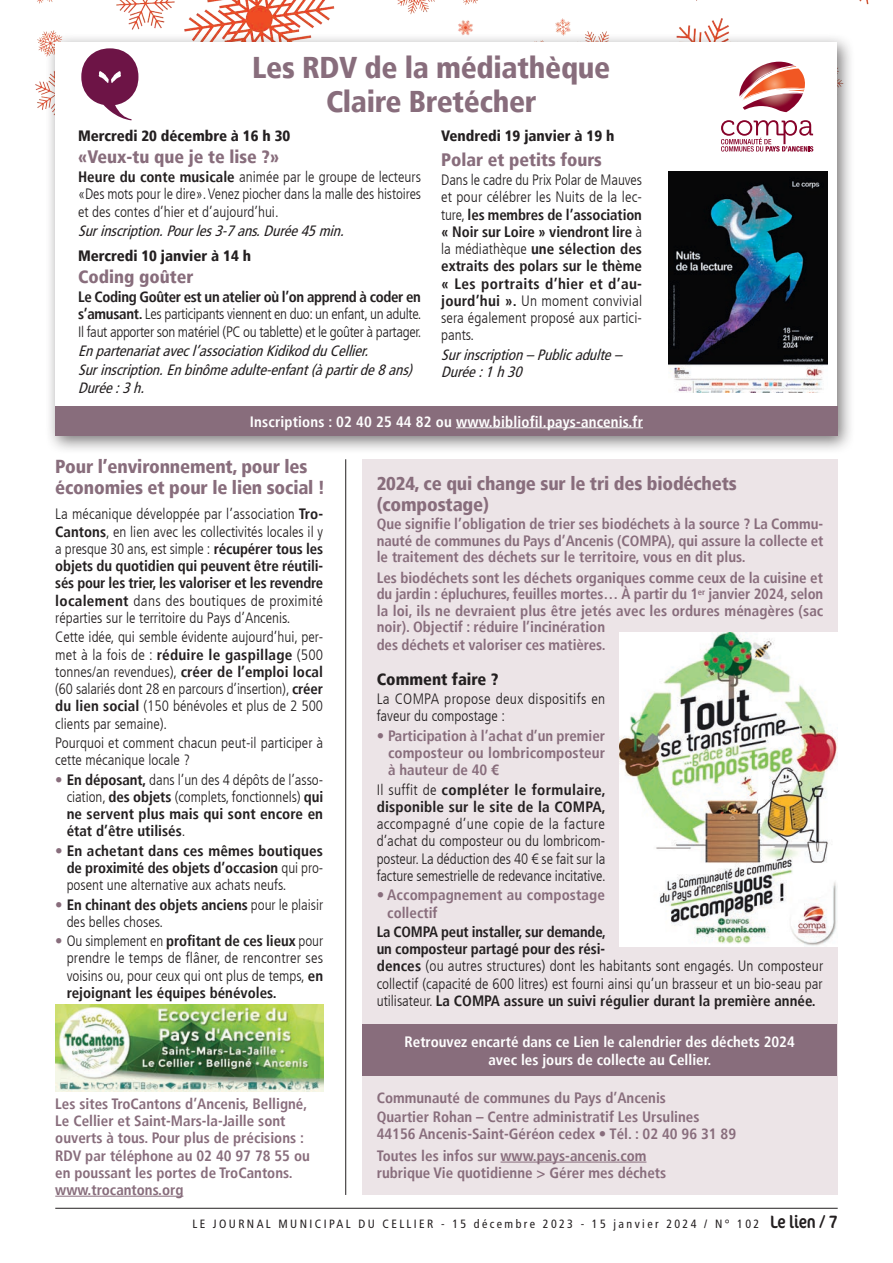
<style>
.page{position:relative;width:893px;height:1263px;background:#fff}
.page>*{position:absolute;margin:0;border:0;box-sizing:border-box;transform-origin:0 0}
.t1{font:900 condensed 30px/34.5px "Frutiger LT";letter-spacing:-.01em;color:#886d7c;text-align:center}
.t2{font:900 condensed 18.75px/20.2px "Frutiger LT";letter-spacing:-.01em;color:#886d7c}
.t3{font:900 condensed 18px "Frutiger LT";color:#886d7c}
.t4{font:900 condensed 16.5px "Frutiger LT";color:#231f20}
.t5{font:300 condensed 15px/17.2px "Frutiger LT";color:#231f20;text-align:justify}
.t6{font:700 condensed 15px/17.2px "Frutiger LT";color:#886d7c}
.t7{font:700 condensed 15px/17.2px "Frutiger LT";letter-spacing:.005em;color:#231f20;text-align:justify}
.t8{font:italic condensed 15px/19.4px "Frutiger LT";color:#231f20}
.t9{font:700 condensed 15px/18px "Frutiger LT";color:#fff;text-align:center}
.t10{font:900 condensed 15px "Frutiger LT";color:#231f20}
.t11{font:300 condensed 15px/17.2px "Frutiger LT";letter-spacing:.02em;color:#231f20}
.t12{font:condensed 12px "Frutiger LT";letter-spacing:.2em;color:#231f20}
.s1{font-weight:700}
.s2{color:#886d7c}
.s3{font-weight:300}
.s4{font-weight:700;color:#886d7c}
.s5{font-family:"Cocon Pro";font-size:18px}
</style>
<div class="page">
<img style="left:35px;top:0;width:834px;height:110px">
<div style="left:362px;top:459px;width:476px;height:736px;background:#ece4e7"></div>
<div style="left:45px;top:32px;width:811px;height:422px;background:#231f20;opacity:.6"></div>
<div style="left:55px;top:43px;width:782px;height:393px;background:#fff"></div>
<svg style="left:721px;top:61px;width:93px;height:91px"></svg>
<svg style="left:81px;top:48px;width:57px;height:72px"></svg>
<div style="left:55px;top:406px;width:783px;height:30px;background:#886d7c"></div>
<hr style="left:456px;top:427px;width:187px;height:1px;background:#fff">
<hr style="left:55px;top:1208px;width:783px;height:1px;background:#231f20">
<img style="left:668px;top:171px;width:160px;height:221px">
<hr style="left:345px;top:459px;width:1px;height:736px;background:#231f20">
<hr style="left:55px;top:1196px;width:128px;height:1px;background:#886d7c">
<hr style="left:500px;top:1162px;width:146px;height:1px;background:#886d7c">
<img style="left:55px;top:1005px;width:268px;height:86px">
<div style="left:362px;top:1024px;width:475px;height:52px;background:#886d7c"></div>
<img style="left:619px;top:632px;width:218px;height:314px">
<h1 class="t1" style="left:252px;top:50px;width:360px">Les RDV de la médiathèque<br>Claire Bretécher</h1>
<p class="t10" style="left:78px;top:127px;width:214px">Mercredi 20 décembre à 16 h 30</p>
<p class="t3" style="left:78px;top:146px;width:203px">«Veux-tu que je te lise ?»</p>
<p class="t5" style="left:78px;top:168px;width:344px"><span class="s1">Heure du conte musicale</span> animée par le groupe de lecteurs «Des mots pour le dire». Venez piocher dans la malle des histoires et des contes d’hier et d’aujourd’hui.</p>
<p class="t8" style="left:78px;top:221px;width:272px">Surinscription.Pourles3-7ans.Durée45min.</p>
<p class="t10" style="left:78px;top:247px;width:174px">Mercredi 10 janvier à 14 h</p>
<p class="t3" style="left:78px;top:266px;width:117px">Coding goûter</p>
<p class="t5" style="left:78px;top:288px;width:345px"><span class="s1">Le Coding Goûter est un atelier où l’on apprend à coder en s’amusant.</span> Les participants viennent en duo: un enfant, un adulte.<br>Il faut apporter son matériel (PC ou tablette) et le goûter à partager.</p>
<p class="t8" style="left:78px;top:341px;width:340px">Enpartenariatavecl’associationKidikodduCellier.<br>Surinscription.Enbinômeadulte-enfant(àpartirde8ans)</p>
<p class="t8" style="left:78px;top:378px;width:72px">Durée :3h.</p>
<p class="t10" style="left:441px;top:127px;width:175px">Vendredi 19 janvier à 19 h</p>
<p class="t3" style="left:441px;top:149px;width:162px">Polar et petits fours</p>
<p class="t5" style="left:441px;top:171px;width:202px">Dans le cadre du Prix Polar de Mauves et pour célébrer les Nuits de la lec&shy;ture, <span class="s1">les membres de l’association « Noir sur Loire » viendront lire</span> à la médiathèque <span class="s1">une sélection des extraits des polars sur le thème « Les portraits d’hier et d’au&shy;jourd’hui ».</span> Un moment convivial sera également proposé aux partici&shy;pants.</p>
<p class="t8" style="left:441px;top:346px;width:187px;line-height:17.2px">Surinscription–Publicadulte–<br>Durée :1h30</p>
<p class="t9" style="left:250px;top:412px;width:395px">Inscriptions : 02 40 25 44 82 ou www.bibliofil.pays-ancenis.fr</p>
<p class="t2" style="left:55px;top:457px;width:271px">Pour l’environnement, pour les économies et pour le lien social !</p>
<p class="t5" style="left:55px;top:506px;width:270px">La mécanique développée par l’association <span class="s1">Tro-Cantons</span>, en lien avec les collectivités locales il y a presque 30 ans, est simple : <span class="s1">récupérer tous les objets du quotidien qui peuvent être réutili&shy;sés pour les trier, les valoriser et les revendre localement</span> dans des boutiques de proximité réparties sur le territoire du Pays d’Ancenis.</p>
<p class="t5" style="left:55px;top:629px;width:269px">Cette idée, qui semble évidente aujourd’hui, per&shy;met à la fois de : <span class="s1">réduire le gaspillage</span> (500 tonnes/an revendues), <span class="s1">créer de l’emploi local </span>(60 salariés dont 28 en parcours d’insertion), <span class="s1">créer du lien social</span> (150 bénévoles et plus de 2 500 clients par semaine).</p>
<p class="t5" style="left:55px;top:734px;width:270px">Pourquoi et comment chacun peut-il participer à cette mécanique locale ?</p>
<p class="t7" style="left:67px;top:771px;width:258px;text-indent:-11px"><span class="s2">•</span> En déposant, <span class="s3">dans l’un des 4 dépôts de l’asso&shy;ciation,</span> des objets <span class="s3">(complets, fonctionnels)</span> qui ne servent plus mais qui sont encore en état d’être utilisés<span class="s3">.</span></p>
<p class="t7" style="left:67px;top:842px;width:258px;text-indent:-11px"><span class="s2">•</span> En achetant dans ces mêmes boutiques de proximité des objets d’occasion <span class="s3">qui pro&shy;posent une alternative aux achats neufs.</span></p>
<p class="t5" style="left:67px;top:896px;width:258px;text-indent:-11px"><span class="s4">•</span> <span class="s1">En chinant des objets anciens</span> pour le plaisir des belles choses.</p>
<p class="t5" style="left:67px;top:932px;width:258px;text-indent:-11px"><span class="s4">•</span> Ou simplement en <span class="s1">profitant de ces lieux</span> pour prendre le temps de flâner, de rencontrer ses voisins ou, pour ceux qui ont plus de temps, <span class="s1">en rejoignant les équipes bénévoles.</span></p>
<p class="t6" style="left:55px;top:1095px;width:256px">Les sites TroCantons d’Ancenis, Belligné, Le Cellier et Saint-Mars-la-Jaille sont ouverts à tous. Pour plus de précisions :<br>RDV par téléphone au 02 40 97 78 55 ou en poussant les portes de TroCantons. www.trocantons.org</p>
<p class="t2" style="left:377px;top:474px;width:362px">2024, ce qui change sur le tri des biodéchets (compostage)</p>
<p class="t6" style="left:377px;top:516px;width:448px;line-height:16.5px;text-align:justify">Que signifie l’obligation de trier ses biodéchets à la source ? La Commu&shy;nauté de communes du Pays d’Ancenis (COMPA), qui assure la collecte et le traitement des déchets sur le territoire, vous en dit plus.</p>
<p class="t6" style="left:377px;top:569px;width:448px;line-height:16.6px">Les biodéchets sont les déchets organiques comme ceux de la cuisine et du jardin : épluchures, feuilles mortes… À partir du 1<sup>er</sup> janvier 2024, selon la loi, ils ne devraient plus être jetés avec les ordures ménagères (sac noir). Objectif : réduire l’incinération<br>des déchets et valoriser ces matières.</p>
<p class="t4" style="left:377px;top:669px;width:123px">Comment faire ?</p>
<p class="t11" style="left:377px;top:690px;width:230px">La COMPA propose deux dispositifs en faveur du compostage :</p>
<p class="t6" style="left:388px;top:727px;width:218px;text-align:justify;text-indent:-11px">• Participation à l’achat d’un premier composteur ou lombricomposteur à hauteur de 40 €</p>
<p class="t7" style="left:377px;top:781px;width:231px"><span class="s3">Il suffit de</span> compléter le formulaire, disponible sur le site de la COMPA,</p>
<p class="t5" style="left:377px;top:815px;width:230px">accompagné d’une copie de la facture d’achat du composteur ou du lombricom&shy;posteur. La déduction des 40 € se fait sur la facture semestrielle de redevance incitative.</p>
<p class="t6" style="left:387px;top:886px;width:219px;text-indent:-11px">• Accompagnement au compostage collectif</p>
<p class="t5" style="left:377px;top:923px;width:448px;text-align:left"><span class="s1">La COMPA peut installer, sur demande,<br>un composteur partagé pour des rési-<br>dences</span> (ou autres structures) dont les habitants sont engagés. Un composteur collectif (capacité de 600 litres) est fourni ainsi qu’un brasseur et un bio-seau par utilisateur. <span class="s1">La COMPA assure un suivi régulier durant la première année.</span></p>
<p class="t9" style="left:404px;top:1033px;width:392px">Retrouvez encarté dans ce Lien le calendrier des déchets 2024 avec les jours de collecte au Cellier.</p>
<p class="t6" style="left:377px;top:1088px;width:324px;line-height:19.4px">Communauté de communes du Pays d’Ancenis<br>Quartier Rohan – Centre administratif Les Ursulines</p>
<p class="t6" style="left:377px;top:1123px;width:361px;line-height:21.5px">44156 Ancenis-Saint-Géréon cedex • Tél. : 02 40 96 31 89<br>Toutes les infos sur www.pays-ancenis.com</p>
<p class="t6" style="left:377px;top:1164px;width:291px">rubrique Vie quotidienne &gt; Gérer mes déchets</p>
<p class="t12" style="left:192px;top:1216px;width:647px">LE JOURNAL MUNICIPAL DU CELLIER - 15 décembre 2023 - 15 janvier 2024 / N° 102 <span class="s5">Le lien / 7</span></p>
</div>
